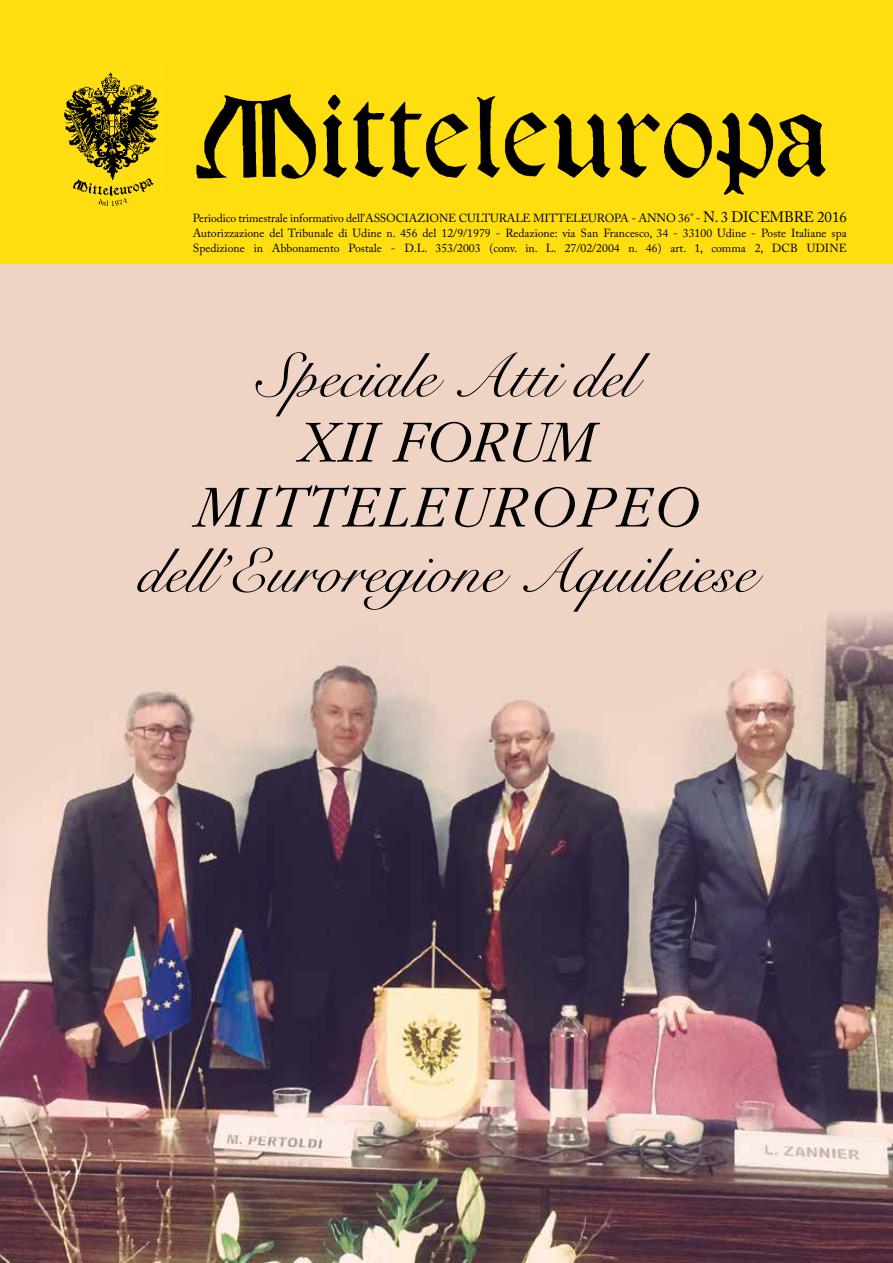
<style>
.page{position:relative;width:893px;height:1263px;background:#fff}
.page>*{position:absolute;margin:0;border:0;box-sizing:border-box;transform-origin:0 0}
.t1{font:61.95px "Snell Roundhand";color:#000}
.t2{font:italic 300 61.95px/65.1px "Garamond";letter-spacing:.05em;color:#000;text-align:center}
.t3{font:11.7px/15px "Adobe Caslon Pro";color:#000;text-align:justify}
.s1{font-size:12px}
.s2{font-size:15px}
</style>
<div class="page">
<div style="left:0;top:0;width:893px;height:285px;background:#ffde10"></div>
<img style="left:196px;top:94px;width:630px;height:101px">
<img style="left:64px;top:72px;width:96px;height:125px">
<svg style="left:98px;top:198px;width:29px;height:8px"></svg>
<img style="left:0;top:264px;width:893px;height:999px">
<p class="t3" style="left:193px;top:211px;width:656px">Periodico trimestrale informativo dell’ASSOCIAZIONE CULTURALE MITTELEUROPA - <span class="s1">ANNO 36° -</span> <span class="s2">N. 3 DICEMBRE 2016<br></span>Autorizzazione del Tribunale di Udine n. 456 del 12/9/1979 - Redazione: via San Francesco, 34 - 33100 Udine - Poste Italiane spa Spedizione in Abbonamento Postale - D.L. 353/2003 (conv. in. L. 27/02/2004 n. 46) art. 1, comma 2, DCB UDINE</p>
<h1 class="t1" style="left:257px;top:327px;width:380px">Speciale Atti del</h1>
<h1 class="t2" style="left:195px;top:411px;width:505px">XII FORUM<br>MITTELEUROPEO</h1>
<h1 class="t1" style="left:138px;top:522px;width:619px">dell’Euroregione Aquileiese</h1>
</div>
